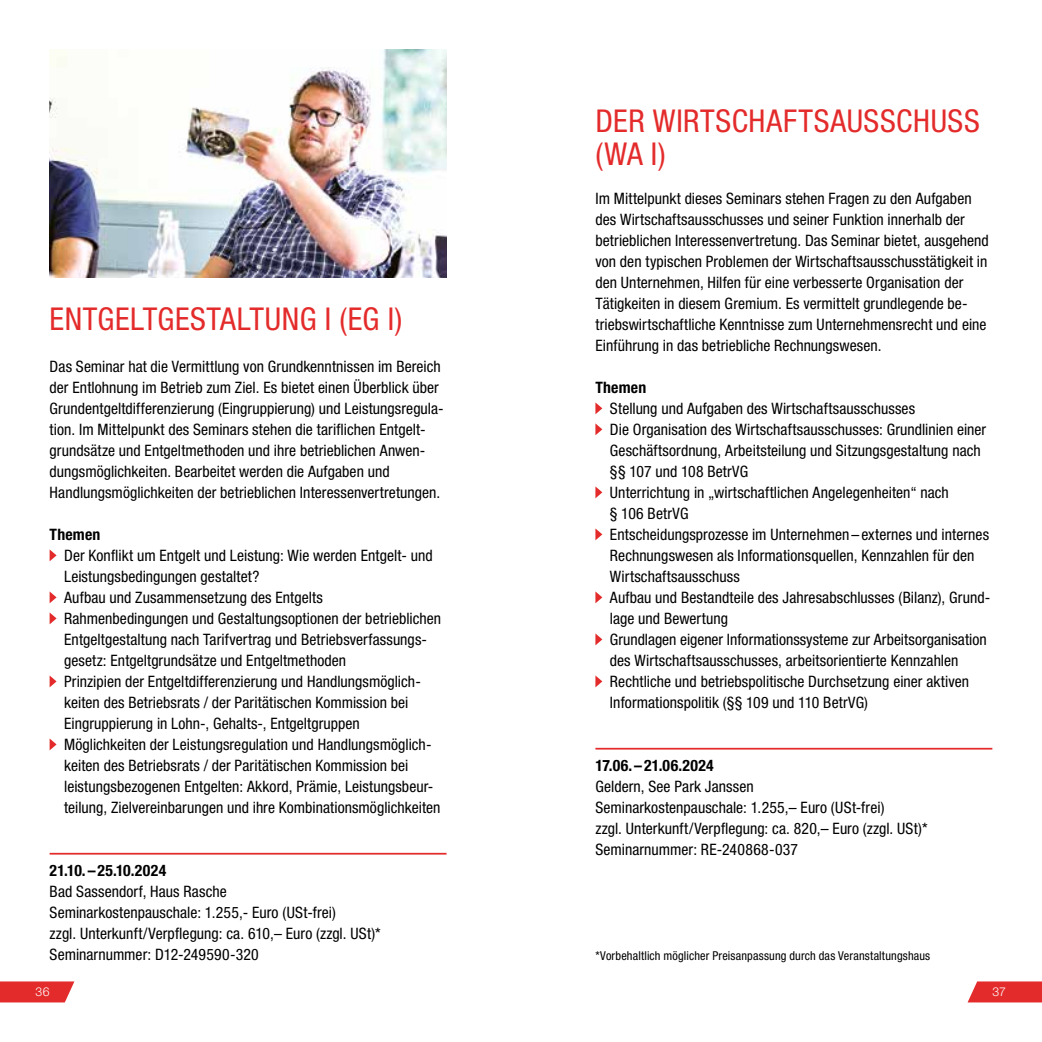
<style>
.page{position:relative;width:1042px;height:1042px;background:#fff}
.page>*{position:absolute;margin:0;border:0;box-sizing:border-box;transform-origin:0 0}
.t1{font:condensed 31.5px/33.2px "Helvetica Neue LT Std";letter-spacing:.015em;color:#e42b2b}
.t2{font:condensed 15.75px/21px "Helvetica Neue LT Std";letter-spacing:.005em;color:#000}
.t3{font:700 condensed 15.75px "Helvetica Neue LT Std";letter-spacing:.015em;color:#000}
.t4{font:condensed 12.25px "Helvetica Neue LT Std";letter-spacing:.01em;color:#000}
.t5{font:300 12.25px "Helvetica Neue LT Std";color:#fff}
</style>
<div class="page">
<svg style="left:967px;top:981px;width:75px;height:21px;background:#e63e3e"></svg>
<svg style="left:0;top:981px;width:74px;height:21px;background:#e63b3b"></svg>
<hr style="left:50px;top:853px;width:396px;height:1px;background:#e42b2b">
<svg style="left:50px;top:550px;width:7px;height:11px"></svg>
<svg style="left:50px;top:592px;width:7px;height:11px"></svg>
<svg style="left:50px;top:613px;width:7px;height:11px"></svg>
<svg style="left:50px;top:676px;width:7px;height:11px"></svg>
<svg style="left:50px;top:739px;width:7px;height:11px"></svg>
<hr style="left:595px;top:748px;width:397px;height:1px;background:#e42b2b">
<svg style="left:595px;top:402px;width:7px;height:12px"></svg>
<svg style="left:595px;top:423px;width:7px;height:12px"></svg>
<svg style="left:595px;top:486px;width:7px;height:12px"></svg>
<svg style="left:595px;top:528px;width:7px;height:12px"></svg>
<svg style="left:595px;top:591px;width:7px;height:12px"></svg>
<svg style="left:595px;top:633px;width:7px;height:12px"></svg>
<svg style="left:595px;top:675px;width:7px;height:12px"></svg>
<img style="left:50px;top:50px;width:396px;height:228px">
<h1 class="t1" style="left:50px;top:302px;width:354px">ENTGELTGESTALTUNG I (EG I)</h1>
<p class="t2" style="left:50px;top:356px;width:396px">Das Seminar hat die Vermittlung von Grundkenntnissen im Bereich der Entlohnung im Betrieb zum Ziel. Es bietet einen Überblick über Grundentgeltdifferenzierung (Eingruppierung) und Leistungsregula&shy;tion. Im Mittelpunkt des Seminars stehen die tariflichen Entgelt&shy;grundsätze und Entgeltmethoden und ihre betrieblichen Anwen&shy;dungsmöglichkeiten. Bearbeitet werden die Aufgaben und Handlungsmöglichkeiten der betrieblichen Interessenvertretungen.</p>
<p class="t3" style="left:50px;top:525px;width:52px">Themen</p>
<p class="t2" style="left:64px;top:545px;width:379px">Der Konflikt um Entgelt und Leistung: Wie werden Entgelt- und Leistungsbedingungen gestaltet?<br>Aufbau und Zusammensetzung des Entgelts Rahmenbedingungen und Gestaltungsoptionen der betrieblichen Entgeltgestaltung nach Tarifvertrag und Betriebsverfassungs&shy;gesetz: Entgeltgrundsätze und Entgeltmethoden<br>Prinzipien der Entgeltdifferenzierung und Handlungsmöglich&shy;keiten des Betriebsrats / der Paritätischen Kommission bei Eingruppierung in Lohn-, Gehalts-, Entgeltgruppen Möglichkeiten der Leistungsregulation und Handlungsmöglich&shy;keiten des Betriebsrats / der Paritätischen Kommission bei leistungsbezogenen Entgelten: Akkord, Prämie, Leistungsbeur&shy;teilung, Zielvereinbarungen und ihre Kombinationsmöglichkeiten</p>
<p class="t3" style="left:50px;top:861px;width:118px">21.10.– 25.10.2024</p>
<p class="t2" style="left:50px;top:881px;width:333px">Bad Sassendorf, Haus Rasche Seminarkostenpauschale: 1.255,- Euro (USt-frei)<br>zzgl. Unterkunft/Verpflegung: ca. 610,– Euro (zzgl. USt)* Seminarnummer: D12-249590-320</p>
<h1 class="t1" style="left:595px;top:104px;width:386px">DER WIRTSCHAFTSAUSSCHUSS (WA I)</h1>
<p class="t2" style="left:595px;top:188px;width:395px">Im Mittelpunkt dieses Seminars stehen Fragen zu den Aufgaben des Wirtschaftsausschusses und seiner Funktion innerhalb der betrieblichen Interessenvertretung. Das Seminar bietet, ausgehend von den typischen Problemen der Wirtschaftsausschusstätigkeit in den Unternehmen, Hilfen für eine verbesserte Organisation der Tätigkeiten in diesem Gremium. Es vermittelt grundlegende be&shy;triebswirtschaftliche Kenntnisse zum Unternehmensrecht und eine Einführung in das betriebliche Rechnungswesen.</p>
<p class="t3" style="left:595px;top:378px;width:52px">Themen</p>
<p class="t2" style="left:610px;top:398px;width:382px">Stellung und Aufgaben des Wirtschaftsausschusses<br>Die Organisation des Wirtschaftsausschusses: Grundlinien einer Geschäftsordnung, Arbeitsteilung und Sitzungsgestaltung nach §§ 107 und 108 BetrVG<br>Unterrichtung in „wirtschaftlichen Angelegenheiten“ nach<br>§ 106 BetrVG<br>Entscheidungsprozesse im Unternehmen –externes und internes Rechnungswesen als Informationsquellen, Kennzahlen für den Wirtschaftsausschuss<br>Aufbau und Bestandteile des Jahresabschlusses (Bilanz), Grund&shy;lage und Bewertung<br>Grundlagen eigener Informationssysteme zur Arbeitsorganisation des Wirtschaftsausschusses, arbeitsorientierte Kennzahlen Rechtliche und betriebspolitische Durchsetzung einer aktiven Informationspolitik (§§ 109 und 110 BetrVG)</p>
<p class="t3" style="left:595px;top:756px;width:120px">17.06.–21.06.2024</p>
<p class="t2" style="left:595px;top:776px;width:334px">Geldern, See Park Janssen<br>Seminarkostenpauschale: 1.255,– Euro (USt-frei)<br>zzgl. Unterkunft/Verpflegung: ca. 820,– Euro (zzgl. USt)* Seminarnummer: RE-240868-037</p>
<p class="t4" style="left:595px;top:949px;width:336px">*Vorbehaltlich möglicher Preisanpassung durch das Veranstaltungshaus</p>
<p class="t5" style="left:36px;top:984px;width:15px">36</p>
<p class="t5" style="left:992px;top:984px;width:15px">37</p>
</div>
